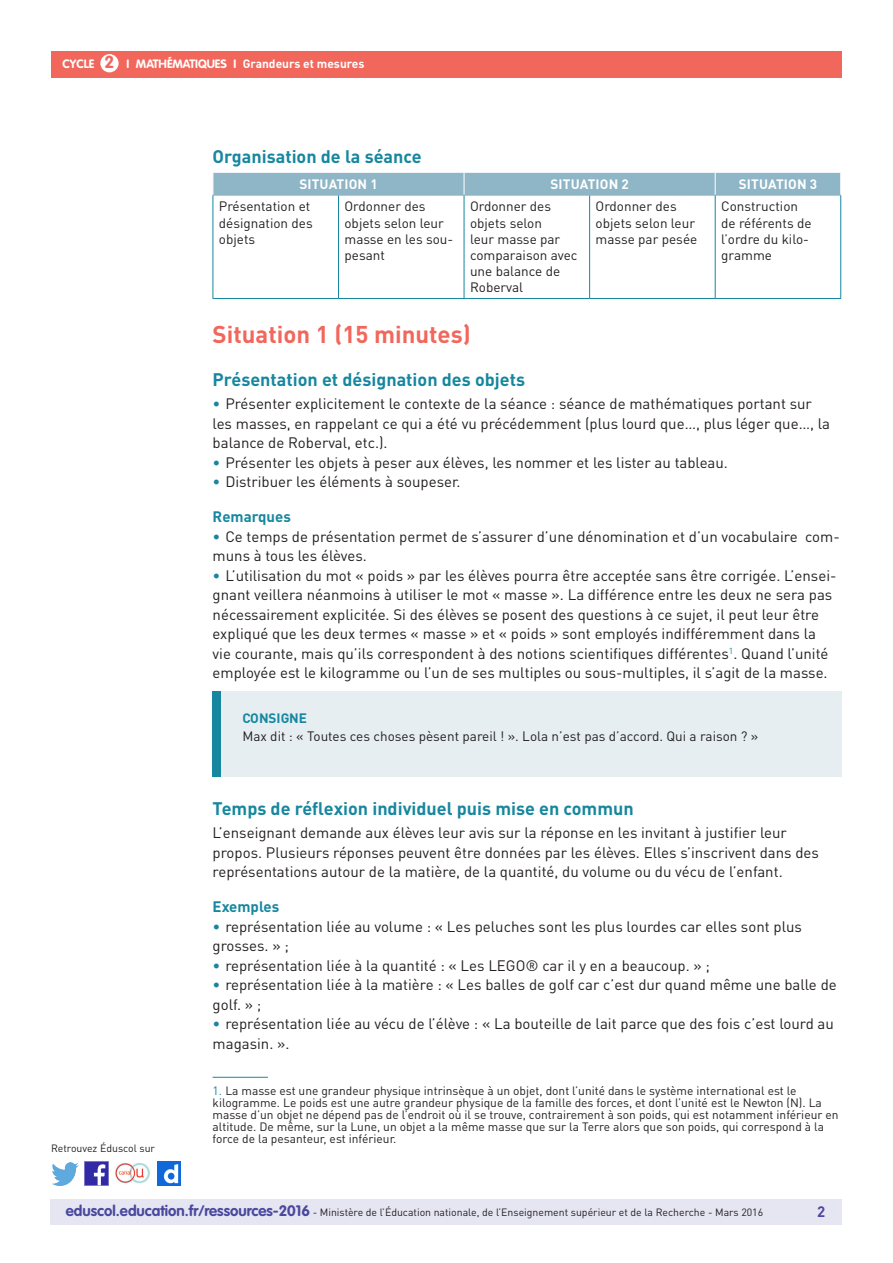
<style>
.page{position:relative;width:893px;height:1263px;background:#fff}
.page>*{position:absolute;margin:0;border:0;box-sizing:border-box;transform-origin:0 0}
._03_Titre_de_niveau{font:700 24px "DIN Pro";color:#f2675c}
._04_Titre_de_niveau{font:700 18px "DIN Pro";color:#16879f}
._06_Texte_courant{font:700 18px "DIN Pro";color:#16879f}
.t1{font:700 17.25px "VAG Rounded Std";color:#f2675c}
._08_Liste_à_puces_ni{font:15px/19.5px "DIN Pro";color:#231f20}
._06_Texte_courant-2{font:15px/19.5px "DIN Pro";color:#231f20}
._05_Titre_de_niveau{font:700 15px "DIN Pro";color:#16879f}
.t2{font:700 15px "DIN Pro";color:#4a489e}
._02_Texte_info_conte{font:13.5px/16.2px "DIN Pro";color:#231f20}
._15_texte_encadré{font:13.5px "DIN Pro";color:#231f20}
.Titre_têtière_tablea{font:700 13.5px "DIN Pro";letter-spacing:.01em;color:#fff}
._15_Titre_encadré{font:700 13.5px "DIN Pro";color:#16879f}
._13_Note_bas_de_page{font:12px/12px "DIN Pro";color:#231f20}
.t3{font:700 12px "VAG Rounded Std";color:#fff}
.t4{font:700 12px "DIN Pro";color:#fff}
.t5{font:10.5px "DIN Pro";color:#231f20}
.s1{color:#16879f}
.s2{font-family:"VAG Rounded Std";font-weight:700;font-size:15px;color:#4a489e}
</style>
<div class="page">
<div style="left:50px;top:1199px;width:791px;height:26px;background:#e6e5f2"></div>
<div style="left:51px;top:51px;width:791px;height:27px;background:#f2675c"></div>
<div style="left:100px;top:54px;width:19px;height:18px;background:#fff;border-radius:50%"></div>
<img style="left:85px;top:1162px;width:23px;height:23px">
<img style="left:51px;top:1163px;width:28px;height:22px">
<img style="left:158px;top:1162px;width:22px;height:23px">
<img style="left:115px;top:1163px;width:35px;height:21px">
<hr style="left:213px;top:1077px;width:55px;height:1px;background:#16879f">
<div style="left:213px;top:173px;width:628px;height:22px;background:#8fb6c6"></div>
<hr style="left:213px;top:195px;width:125px;height:1px;background:#8fb6c6">
<hr style="left:338px;top:195px;width:126px;height:1px;background:#8fb6c6">
<hr style="left:464px;top:195px;width:126px;height:1px;background:#8fb6c6">
<hr style="left:590px;top:195px;width:125px;height:1px;background:#8fb6c6">
<hr style="left:715px;top:195px;width:126px;height:1px;background:#8fb6c6">
<hr style="left:213px;top:195px;width:1px;height:103px;background:#16879f">
<hr style="left:338px;top:195px;width:1px;height:103px;background:#16879f">
<hr style="left:464px;top:195px;width:1px;height:103px;background:#16879f">
<hr style="left:589px;top:195px;width:1px;height:103px;background:#16879f">
<hr style="left:715px;top:195px;width:1px;height:103px;background:#16879f">
<hr style="left:840px;top:195px;width:1px;height:103px;background:#16879f">
<hr style="left:213px;top:298px;width:125px;height:1px;background:#16879f">
<hr style="left:338px;top:298px;width:126px;height:1px;background:#16879f">
<hr style="left:464px;top:298px;width:126px;height:1px;background:#16879f">
<hr style="left:590px;top:298px;width:125px;height:1px;background:#16879f">
<hr style="left:715px;top:298px;width:126px;height:1px;background:#16879f">
<div style="left:213px;top:691px;width:629px;height:85px;background:#e6eef2"></div>
<div style="left:213px;top:691px;width:8px;height:85px;background:#16879f"></div>
<p class="t1" style="left:105px;top:52px;width:11px">2</p>
<p class="t4" style="left:243px;top:56px;width:123px">Grandeurs et mesures</p>
<p class="t3" style="left:63px;top:57px;width:33px">CYCLE</p>
<p class="t3" style="left:127px;top:57px;width:111px">I MATHÉMATIQUES I</p>
<p class="_06_Texte_courant" style="left:213px;top:144px;width:211px">Organisation de la séance</p>
<p class="Titre_têtière_tablea" style="left:299px;top:175px;width:80px">SITUATION 1</p>
<p class="Titre_têtière_tablea" style="left:550px;top:175px;width:80px">SITUATION 2</p>
<p class="Titre_têtière_tablea" style="left:739px;top:175px;width:80px">SITUATION 3</p>
<p class="_02_Texte_info_conte" style="left:219px;top:198px;width:95px">Présentation et désignation des objets</p>
<p class="_02_Texte_info_conte" style="left:344px;top:198px;width:110px">Ordonner des objets selon leur masse en les sou&shy;pesant</p>
<p class="_02_Texte_info_conte" style="left:470px;top:198px;width:109px">Ordonner des objets selon<br>leur masse par comparaison avec une balance de<br>Roberval</p>
<p class="_02_Texte_info_conte" style="left:596px;top:198px;width:103px">Ordonner des objets selon leur masse par pesée</p>
<p class="_02_Texte_info_conte" style="left:721px;top:198px;width:92px">Construction de référents de l’ordre du kilo&shy;gramme</p>
<p class="_03_Titre_de_niveau" style="left:213px;top:318px;width:260px">Situation 1 (15 minutes)</p>
<p class="_04_Titre_de_niveau" style="left:213px;top:367px;width:314px">Présentation et désignation des objets</p>
<p class="_08_Liste_à_puces_ni" style="left:213px;top:394px;width:619px"><span class="s1">•</span> Présenter explicitement le contexte de la séance : séance de mathématiques portant sur les masses, en rappelant ce qui a été vu précédemment (plus lourd que…, plus léger que…, la balance de Roberval, etc.).</p>
<p class="_08_Liste_à_puces_ni" style="left:213px;top:452px;width:517px"><span class="s1">•</span> Présenter les objets à peser aux élèves, les nommer et les lister au tableau.</p>
<p class="_08_Liste_à_puces_ni" style="left:213px;top:472px;width:250px"><span class="s1">•</span> Distribuer les éléments à soupeser.</p>
<p class="_05_Titre_de_niveau" style="left:213px;top:507px;width:80px">Remarques</p>
<p class="_08_Liste_à_puces_ni" style="left:213px;top:526px;width:629px"><span class="s1">•</span> Ce temps de présentation permet de s’assurer d’une dénomination et d’un vocabulaire com&shy;muns à tous les élèves.</p>
<p class="_08_Liste_à_puces_ni" style="left:213px;top:565px;width:625px"><span class="s1">•</span> L’utilisation du mot « poids » par les élèves pourra être acceptée sans être corrigée. L’ensei&shy;gnant veillera néanmoins à utiliser le mot « masse ». La différence entre les deux ne sera pas nécessairement explicitée. Si des élèves se posent des questions à ce sujet, il peut leur être expliqué que les deux termes « masse » et « poids » sont employés indifféremment dans la vie courante, mais qu’ils correspondent à des notions scientifiques différentes<sup>1</sup>. Quand l’unité employée est le kilogramme ou l’un de ses multiples ou sous-multiples, il s’agit de la masse.</p>
<p class="t5" style="left:51px;top:1141px;width:106px">Retrouvez Éduscol sur</p>
<p class="_15_Titre_encadré" style="left:242px;top:709px;width:66px">CONSIGNE</p>
<p class="_15_texte_encadré" style="left:242px;top:727px;width:518px">Max dit : « Toutes ces choses pèsent pareil ! ». Lola n’est pas d’accord. Qui a raison ? »</p>
<p class="_04_Titre_de_niveau" style="left:213px;top:796px;width:423px">Temps de réflexion individuel puis mise en commun</p>
<p class="_06_Texte_courant-2" style="left:213px;top:823px;width:608px">L’enseignant demande aux élèves leur avis sur la réponse en les invitant à justifier leur propos. Plusieurs réponses peuvent être données par les élèves. Elles s’inscrivent dans des représentations autour de la matière, de la quantité, du volume ou du vécu de l’enfant.</p>
<p class="_05_Titre_de_niveau" style="left:213px;top:897px;width:68px">Exemples</p>
<p class="_08_Liste_à_puces_ni" style="left:213px;top:916px;width:591px"><span class="s1">•</span> représentation liée au volume : « Les peluches sont les plus lourdes car elles sont plus grosses. » ;</p>
<p class="_08_Liste_à_puces_ni" style="left:213px;top:955px;width:499px"><span class="s1">•</span> représentation liée à la quantité : « Les LEGO® car il y en a beaucoup. » ;</p>
<p class="_08_Liste_à_puces_ni" style="left:213px;top:975px;width:626px"><span class="s1">•</span> représentation liée à la matière : « Les balles de golf car c’est dur quand même une balle de golf. » ;</p>
<p class="_08_Liste_à_puces_ni" style="left:213px;top:1014px;width:623px"><span class="s1">•</span> représentation liée au vécu de l’élève : « La bouteille de lait parce que des fois c’est lourd au magasin. ».</p>
<p class="_13_Note_bas_de_page" style="left:213px;top:1084px;width:627px"><span class="s1">1.</span> La masse est une grandeur physique intrinsèque à un objet, dont l’unité dans le système international est le kilogramme. Le poids est une autre grandeur physique de la famille des forces, et dont l’unité est le Newton (N). La masse d’un objet ne dépend pas de l’endroit où il se trouve, contrairement à son poids, qui est notamment inférieur en altitude. De même, sur la Lune, un objet a la même masse que sur la Terre alors que son poids, qui correspond à la force de la pesanteur, est inférieur.</p>
<p class="t5" style="left:66px;top:1205px;width:699px"><span class="s2">eduscol.education.fr/ressources-2016</span> - Ministère de l’Éducation nationale, de l’Enseignement supérieur et de la Recherche - Mars 2016</p>
<p class="t2" style="left:817px;top:1201px;width:10px">2</p>
</div>
